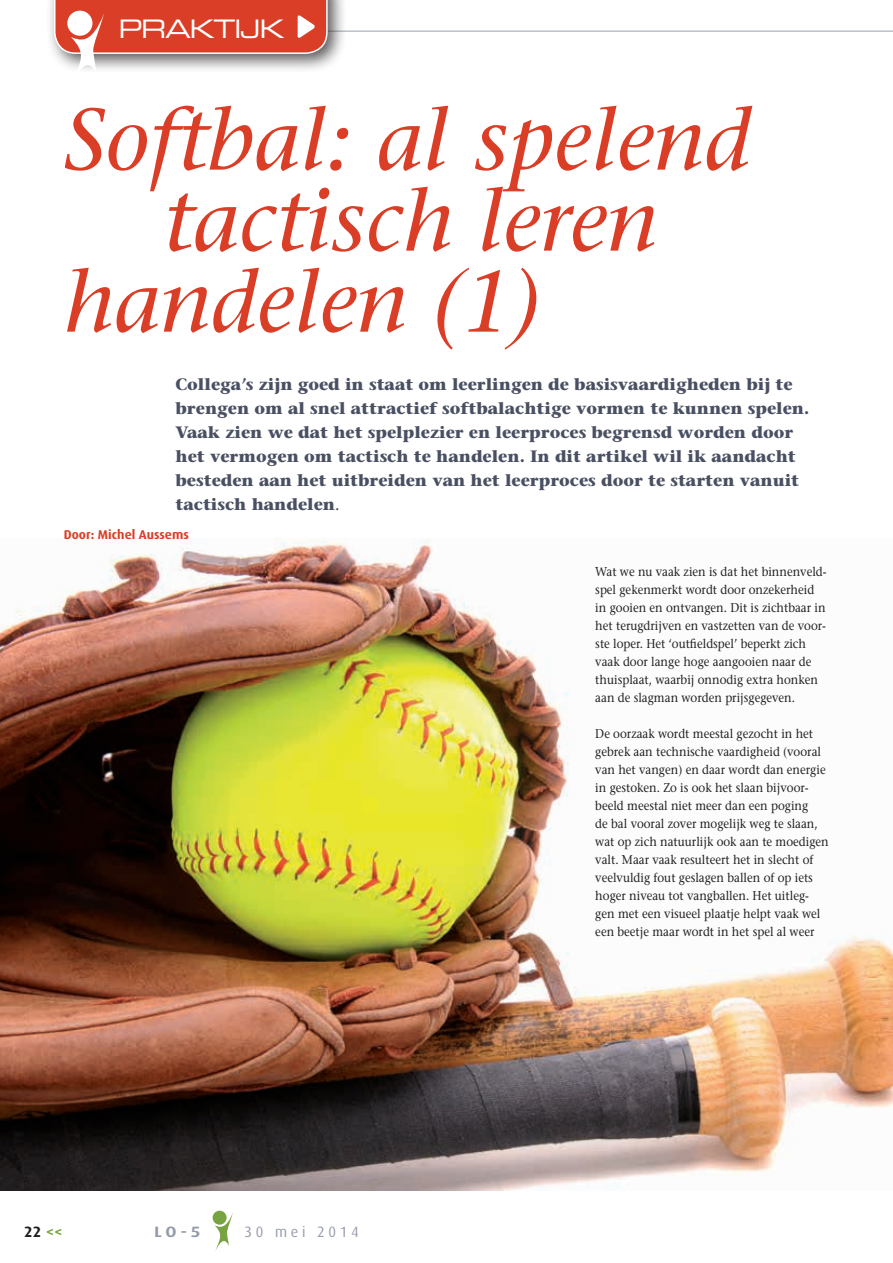
<style>
.page{position:relative;width:893px;height:1263px;background:#fff}
.page>*{position:absolute;margin:0;border:0;box-sizing:border-box;transform-origin:0 0}
.t1{font:italic 87px "Stone Serif";color:#da3e26}
.t2{font:25.5px "Eurostile Extended Two";letter-spacing:-.05em;color:#fff}
.t3{font:700 16.5px/24px "Stone Serif";color:#4a5063}
.t4{font:15px "Dax";letter-spacing:.26em;color:#959bab;scale:.96 1}
.t5{font:700 15px "Dax";color:#231f20}
.t6{font:700 15px "Dax Wide";color:#959bab}
.t7{font:12.75px/18px "Stone Serif";color:#231f20;scale:.9 1}
.t8{font:700 12.75px "Dax";color:#da3e26}
.s1{font-weight:400;font-style:italic}
.s2{color:#78a341}
</style>
<div class="page">
<img style="left:0;top:539px;width:893px;height:651px">
<div style="left:46px;top:0;width:302px;height:74px;background:#231f20;opacity:.75"></div>
<svg style="left:54px;top:0;width:839px;height:74px"></svg>
<div style="left:213px;top:1211px;width:14px;height:14px;background:#78a341;border-radius:50%"></div>
<svg style="left:215px;top:1212px;width:18px;height:39px"></svg>
<h2 class="t2" style="left:118px;top:11px;width:168px">PRAKTIJK</h2>
<h1 class="t1" style="left:64px;top:89px;width:688px">Softbal: al spelend</h1>
<h1 class="t1" style="left:164px;top:170px;width:495px">tactisch leren</h1>
<h1 class="t1" style="left:64px;top:251px;width:477px">handelen (1)</h1>
<p class="t3" style="left:176px;top:372px;width:635px">Collega’s zijn goed in staat om leerlingen de basisvaardigheden bij te brengen om al snel attractief softbalachtige vormen te kunnen spelen.<br>Vaak zien we dat het spelplezier en leerproces begrensd worden door het vermogen om tactisch te handelen. In dit artikel wil ik aandacht besteden aan het uitbreiden van het leerproces door te starten vanuit tactisch handelen<span class="s1">.</span></p>
<p class="t8" style="left:64px;top:528px;width:127px">Door: Michel Aussems</p>
<p class="t5" style="left:24px;top:1224px;width:40px">22 <span class="s2">&lt;&lt;</span></p>
<p class="t6" style="left:154px;top:1223px;width:48px">LO-5</p>
<p class="t4" style="left:245px;top:1223px;width:120px">30 mei 2014</p>
<p class="t7" style="left:595px;top:563px;width:259px">Wat we nu vaak zien is dat het binnenveld&shy;spel gekenmerkt wordt door onzekerheid in gooien en ontvangen. Dit is zichtbaar in het terugdrijven en vastzetten van de voor&shy;ste loper. Het ‘outfieldspel’ beperkt zich vaak door lange hoge aangooien naar de thuisplaat, waarbij onnodig extra honken aan de slagman worden prijsgegeven.</p>
<p class="t7" style="left:595px;top:725px;width:261px">De oorzaak wordt meestal gezocht in het gebrek aan technische vaardigheid (vooral van het vangen) en daar wordt dan energie in gestoken. Zo is ook het slaan bijvoor&shy;beeld meestal niet meer dan een poging<br>de bal vooral zover mogelijk weg te slaan, wat op zich natuurlijk ook aan te moedigen valt. Maar vaak resulteert het in slecht of veelvuldig fout geslagen ballen of op iets hoger niveau tot vangballen. Het uitleg&shy;gen met een visueel plaatje helpt vaak wel een beetje maar wordt in het spel al weer</p>
</div>
